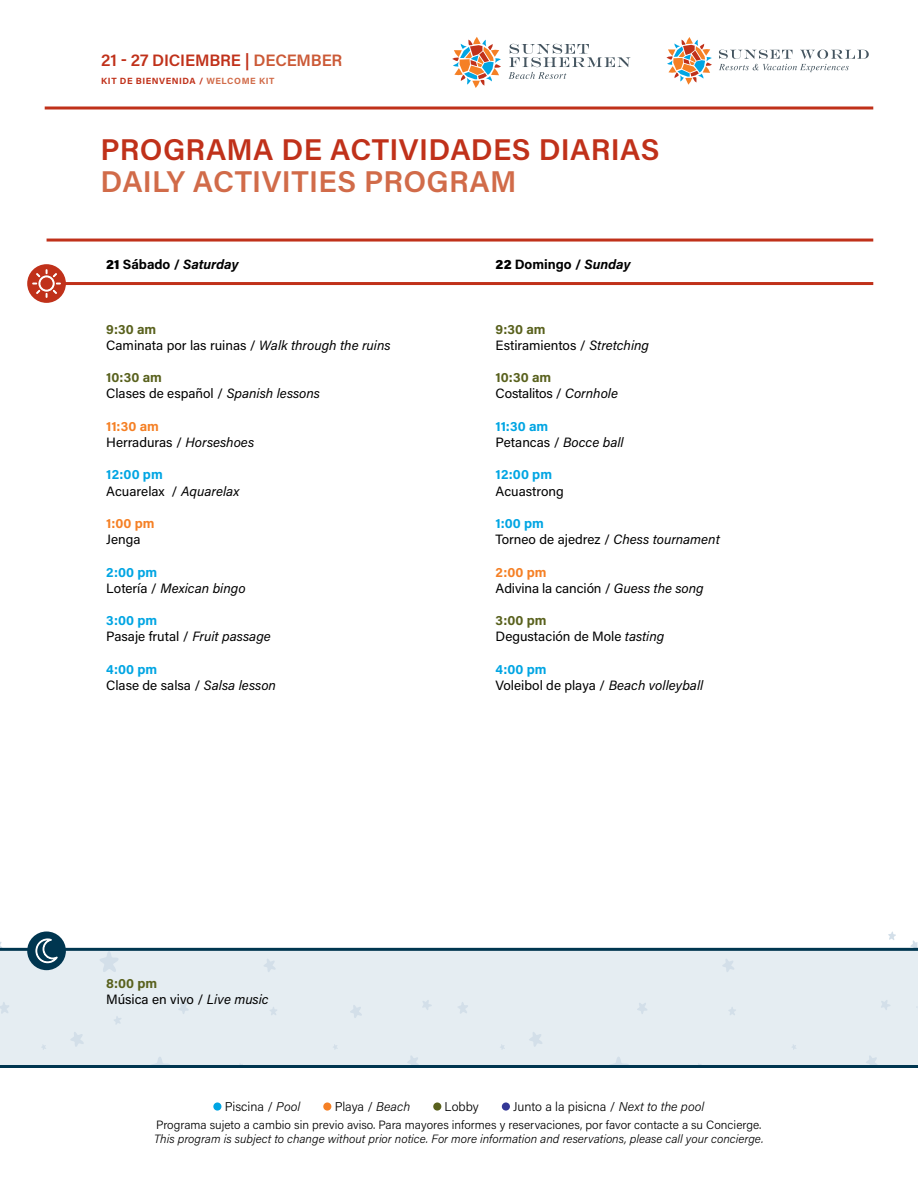
<style>
.page{position:relative;width:918px;height:1188px;background:#fff}
.page>*{position:absolute;margin:0;border:0;box-sizing:border-box;transform-origin:0 0}
.t1{font:600 30px "Acumin Pro";letter-spacing:.01em;color:#c0311a}
.t2{font:600 30px "Acumin Pro";letter-spacing:.01em;color:#d16b49}
.t3{font:600 16.5px "Acumin Pro";letter-spacing:-.01em;color:#c0311a}
.t4{font:13.5px/16.2px "Acumin Pro";color:#000}
.t5{font:italic 13.5px/16.2px "Acumin Pro";color:#000}
.t6{font:italic 700 13.5px "Acumin Pro";letter-spacing:-.005em;color:#000}
.t7{font:700 13.5px "Acumin Pro";color:#000}
.t8{font:700 13.5px "Acumin Pro";color:#00a5e3}
.t9{font:700 13.5px "Acumin Pro";color:#f58025}
.t10{font:300 12.75px "Acumin Pro";letter-spacing:-.005em;color:#000}
.t11{font:italic 300 12px "Acumin Pro";color:#000}
.t12{font:300 12px "Acumin Pro";color:#000}
.t13{font:700 9px "Acumin Pro";letter-spacing:.06em;color:#c0311a}
.s1{color:#cb5936}
.s2{color:#d16b49}
.s3{font-weight:900;font-style:normal}
.s4{font-style:normal}
.s5{font-weight:700;color:#59611d}
.s6{font-style:italic}
.s7{font-weight:700;color:#f58025}
.s8{font-weight:700;color:#00a5e3}
.s9{font-weight:700;font-style:normal;color:#00a5e3}
.s10{font-weight:900}
</style>
<div class="page">
<svg style="left:0;top:941px;width:459px;height:124px;fill:#e5edf2"></svg>
<svg style="left:459px;top:931px;width:458px;height:134px;fill:#e5edf2"></svg>
<svg style="left:45px;top:106px;width:828px;height:4px"></svg>
<hr style="left:0;top:948px;width:918px;height:3px;background:#003650">
<div style="left:27px;top:932px;width:39px;height:38px;background:#003650;border-radius:50%"></div>
<svg style="left:36px;top:939px;width:22px;height:24px"></svg>
<hr style="left:33px;top:282px;width:840px;height:3px;background:#c0311a">
<hr style="left:47px;top:239px;width:826px;height:3px;background:#c0311a">
<div style="left:27px;top:264px;width:39px;height:39px;background:#c0311a;border-radius:50%"></div>
<svg style="left:33px;top:270px;width:28px;height:28px"></svg>
<hr style="left:0;top:1065px;width:918px;height:3px;background:#003650">
<svg style="left:452px;top:37px;width:49px;height:51px"></svg>
<svg style="left:509px;top:44px;width:122px;height:35px"></svg>
<svg style="left:719px;top:50px;width:150px;height:22px"></svg>
<svg style="left:666px;top:37px;width:46px;height:48px"></svg>
<div style="left:213px;top:1102px;width:8px;height:9px;background:#00a5e3;border-radius:50%"></div>
<div style="left:323px;top:1102px;width:8px;height:9px;background:#f58025;border-radius:50%"></div>
<div style="left:433px;top:1102px;width:8px;height:9px;background:#59611d;border-radius:50%"></div>
<div style="left:502px;top:1102px;width:8px;height:9px;background:#343896;border-radius:50%"></div>
<p class="t3" style="left:101px;top:49px;width:243px">21 - 27 DICIEMBRE | <span class="s1">DECEMBER</span></p>
<p class="t13" style="left:101px;top:75px;width:175px">KIT DE BIENVENIDA / <span class="s2">WELCOME KIT</span></p>
<h1 class="t1" style="left:100px;top:129px;width:561px">PROGRAMA DE ACTIVIDADES DIARIAS</h1>
<h1 class="t2" style="left:100px;top:160px;width:418px">DAILY ACTIVITIES PROGRAM</h1>
<p class="t6" style="left:106px;top:254px;width:134px"><span class="s3">21</span> <span class="s4">Sábado /</span> Saturday</p>
<p class="t4" style="left:106px;top:320px;width:286px"><span class="s5">9:30 am<br></span>Caminata por las ruinas / <span class="s6">Walk through the ruins</span></p>
<p class="t4" style="left:106px;top:369px;width:215px"><span class="s5">10:30 am<br></span>Clases de español / <span class="s6">Spanish lessons</span></p>
<p class="t4" style="left:106px;top:417px;width:149px"><span class="s7">11:30 am<br></span>Herraduras / <span class="s6">Horseshoes</span></p>
<p class="t4" style="left:106px;top:466px;width:135px"><span class="s8">12:00 pm<br></span>Acuarelax / <span class="s6">Aquarelax</span></p>
<p class="t9" style="left:106px;top:514px;width:50px">1:00 pm</p>
<p class="t4" style="left:106px;top:531px;width:36px">Jenga</p>
<p class="t5" style="left:106px;top:563px;width:141px"><span class="s9">2:00 pm<br></span><span class="s4">Lotería /</span> Mexican bingo</p>
<p class="t4" style="left:106px;top:612px;width:166px"><span class="s8">3:00 pm<br></span>Pasaje frutal / <span class="s6">Fruit passage</span></p>
<p class="t4" style="left:106px;top:660px;width:171px"><span class="s8">4:00 pm<br></span>Clase de salsa / <span class="s6">Salsa lesson</span></p>
<p class="t7" style="left:496px;top:255px;width:136px"><span class="s10">22</span> Domingo / <span class="s6">Sunday</span></p>
<p class="t4" style="left:496px;top:320px;width:155px"><span class="s5">9:30 am<br></span>Estiramientos / <span class="s6">Stretching</span></p>
<p class="t4" style="left:496px;top:369px;width:124px"><span class="s5">10:30 am<br></span>Costalitos / <span class="s6">Cornhole</span></p>
<p class="t4" style="left:496px;top:417px;width:130px"><span class="s8">11:30 am<br></span>Petancas / <span class="s6">Bocce ball</span></p>
<p class="t8" style="left:496px;top:465px;width:58px">12:00 pm</p>
<p class="t4" style="left:496px;top:482px;width:70px">Acuastrong</p>
<p class="t4" style="left:496px;top:515px;width:226px"><span class="s8">1:00 pm<br></span>Torneo de ajedrez / <span class="s6">Chess tournament</span></p>
<p class="t4" style="left:496px;top:563px;width:210px"><span class="s7">2:00 pm<br></span>Adivina la canción / <span class="s6">Guess the song</span></p>
<p class="t4" style="left:496px;top:612px;width:170px"><span class="s5">3:00 pm<br></span>Degustación de Mole <span class="s6">tasting</span></p>
<p class="t4" style="left:496px;top:660px;width:209px"><span class="s8">4:00 pm<br></span>Voleibol de playa / <span class="s6">Beach volleyball</span></p>
<p class="t4" style="left:106px;top:975px;width:164px"><span class="s5">8:00 pm<br></span>Música en vivo / <span class="s6">Live music</span></p>
<p class="t10" style="left:225px;top:1097px;width:77px">Piscina / <span class="s6">Pool</span></p>
<p class="t10" style="left:335px;top:1097px;width:77px">Playa / <span class="s6">Beach</span></p>
<p class="t10" style="left:445px;top:1097px;width:36px">Lobby</p>
<p class="t10" style="left:513px;top:1097px;width:193px">Junto a la pisicna / <span class="s6">Next to the pool</span></p>
<p class="t12" style="left:156px;top:1116px;width:607px">Programa sujeto a cambio sin previo aviso. Para mayores informes y reservaciones, por favor contacte a su Concierge.</p>
<p class="t11" style="left:154px;top:1130px;width:611px">This program is subject to change without prior notice. For more information and reservations, please call your concierge.</p>
</div>
